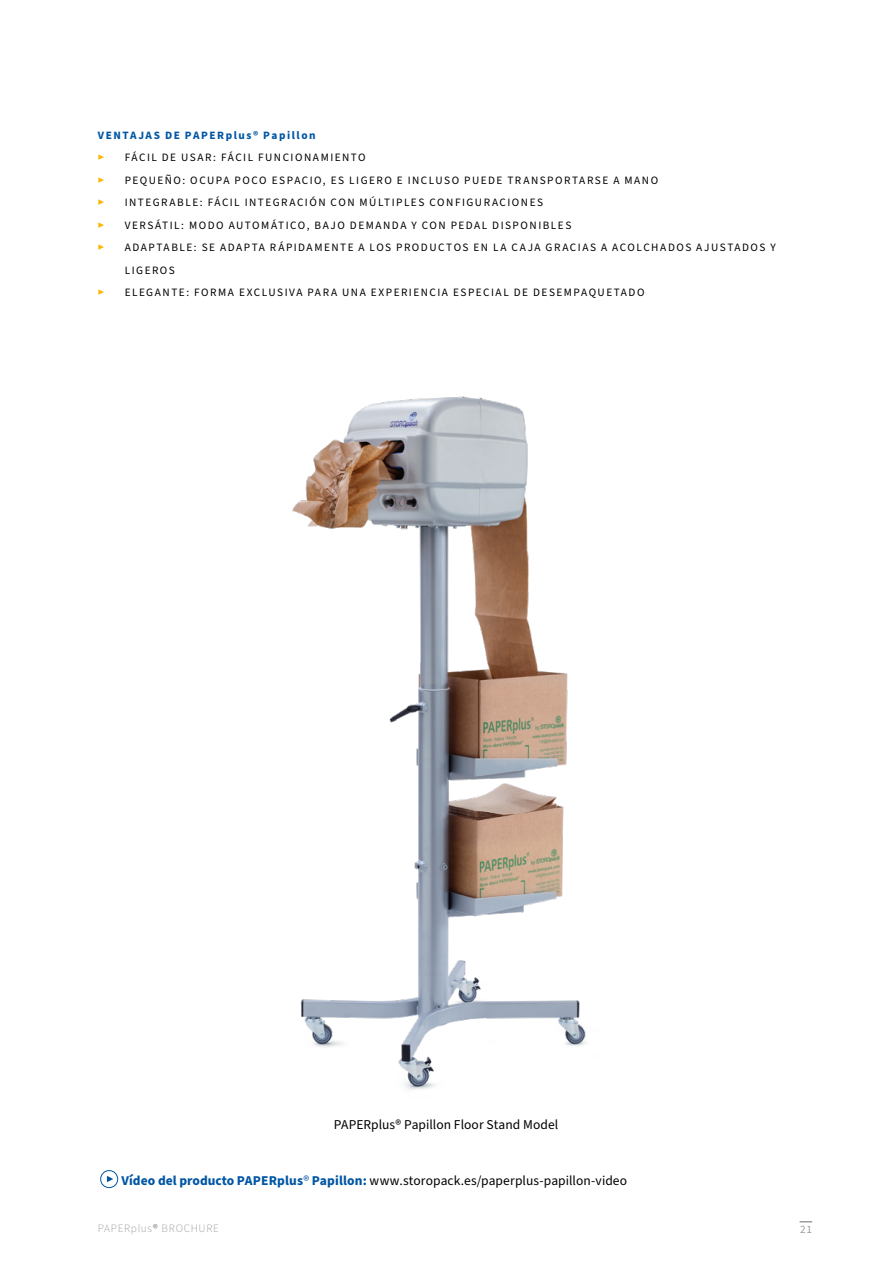
<style>
.page{position:relative;width:893px;height:1263px;background:#fff}
.page>*{position:absolute;margin:0;border:0;box-sizing:border-box;transform-origin:0 0}
.t1{font:13.5px "Source Sans Pro";letter-spacing:.005em;color:#000}
.t2{font:11.25px/22.5px "Source Sans Pro";letter-spacing:.135em;color:#000}
.Bullet_points_black{font:700 11.25px "Source Sans Pro";letter-spacing:.135em;color:#0056a4}
.t3{font:300 11.25px "Source Sans Pro";letter-spacing:.06em;color:#9d9d9c}
.t4{font:11.25px "Source Sans Pro";color:#fab600}
.t5{font:11.25px "Source Sans Pro";color:#9d9d9c}
.s1{font-weight:700;color:#0056a4}
.s2{color:#0056a4}
.s3{font-weight:700}
</style>
<div class="page">
<img style="left:292px;top:396px;width:294px;height:694px">
<div style="left:100px;top:1170px;width:18px;height:18px;border:1px solid #0056a4;border-radius:50%"></div>
<svg style="left:107px;top:1176px;width:6px;height:6px"></svg>
<svg style="left:800px;top:1221px;width:12px;height:1px"></svg>
<p class="Bullet_points_black" style="left:98px;top:127px;width:219px">VENTAJAS DE PAPERplus® Papillon</p>
<p class="t4" style="left:98px;top:150px;width:8px">▶</p>
<p class="t2" style="left:125px;top:147px;width:242px">FÁCIL DE USAR: FÁCIL FUNCIONAMIENTO</p>
<p class="t4" style="left:98px;top:173px;width:8px">▶</p>
<p class="t2" style="left:125px;top:169px;width:535px">PEQUEÑO: OCUPA POCO ESPACIO, ES LIGERO E INCLUSO PUEDE TRANSPORTARSE A MANO</p>
<p class="t4" style="left:98px;top:195px;width:8px">▶</p>
<p class="t2" style="left:125px;top:192px;width:420px">INTEGRABLE: FÁCIL INTEGRACIÓN CON MÚLTIPLES CONFIGURACIONES</p>
<p class="t4" style="left:98px;top:218px;width:8px">▶</p>
<p class="t2" style="left:125px;top:214px;width:448px">VERSÁTIL: MODO AUTOMÁTICO, BAJO DEMANDA Y CON PEDAL DISPONIBLES</p>
<p class="t4" style="left:98px;top:240px;width:8px">▶</p>
<p class="t2" style="left:125px;top:237px;width:652px">ADAPTABLE: SE ADAPTA RÁPIDAMENTE A LOS PRODUCTOS EN LA CAJA GRACIAS A ACOLCHADOS AJUSTADOS Y<br>LIGEROS</p>
<p class="t4" style="left:98px;top:285px;width:8px">▶</p>
<p class="t2" style="left:125px;top:282px;width:521px">ELEGANTE: FORMA EXCLUSIVA PARA UNA EXPERIENCIA ESPECIAL DE DESEMPAQUETADO</p>
<p class="t1" style="left:334px;top:1115px;width:226px">PAPERplus® Papillon Floor Stand Model</p>
<p class="t1" style="left:122px;top:1172px;width:507px"><span class="s1">Vídeo del producto PAPERplus</span><span class="s2">®</span> <span class="s1">Papillon:</span> www.storopack.es/paperplus-papillon-video</p>
<p class="t3" style="left:98px;top:1221px;width:123px">PAPERplus<span class="s3">®</span> BROCHURE</p>
<p class="t5" style="left:800px;top:1222px;width:13px">21</p>
</div>
